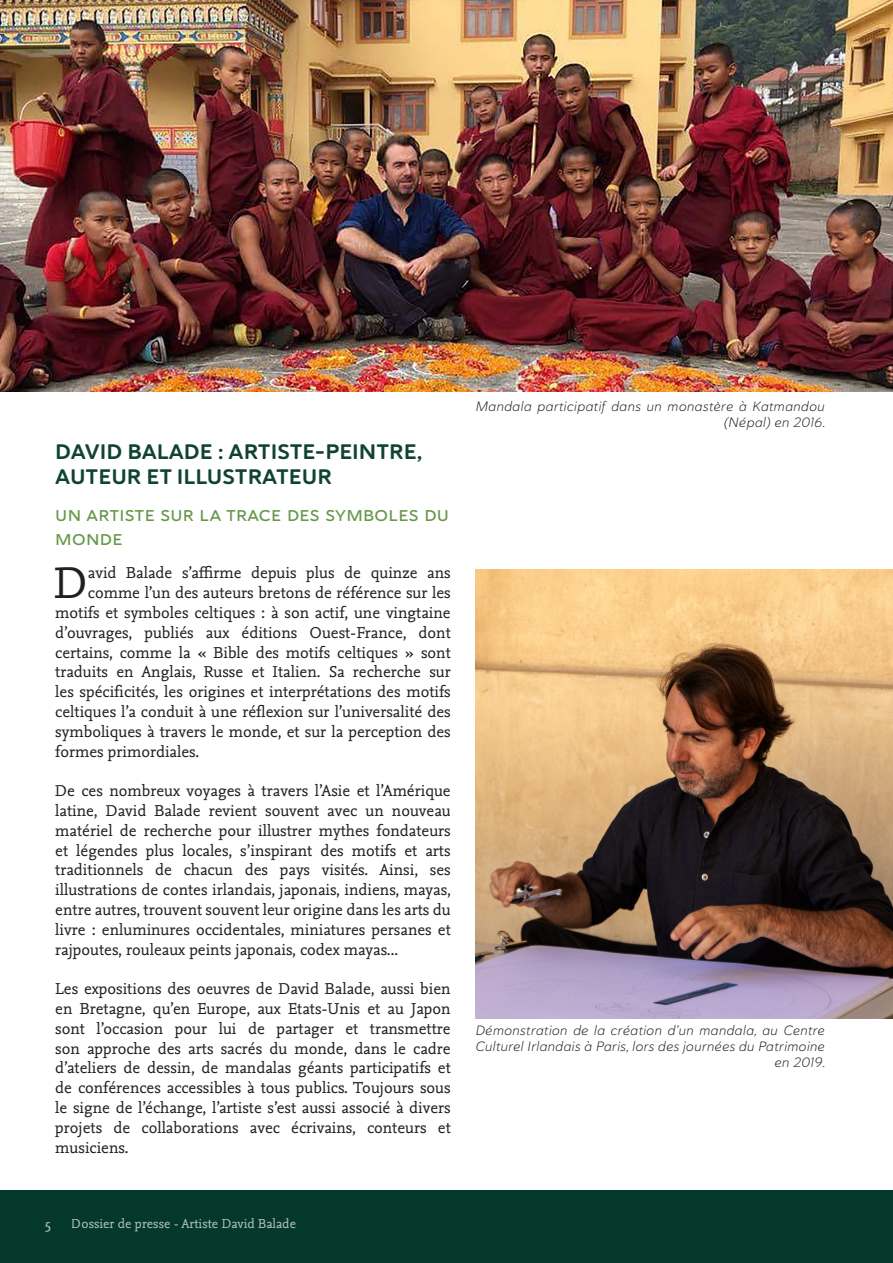
<style>
.page{position:relative;width:893px;height:1263px;background:#fff}
.page>*{position:absolute;margin:0;border:0;box-sizing:border-box;transform-origin:0 0}
.corps{font:46.5px "Nexus Mix Pro";color:#231f20}
.t1{font:700 expanded 21px "Haboro Soft";color:#104336}
.légende{font:500 expanded 19.5px/23.4px "Haboro Soft";color:#68984b}
.corps-2{font:16.5px/19.8px "Nexus Mix Pro";color:#231f20;text-align:justify}
.t2{font:15px "Nexus Mix Pro";color:#fff}
.légende-2{font:italic 300 expanded 13.5px/16.2px "Haboro Soft";color:#231f20;text-align:right}
.t3{font:13.5px "Nexus Mix Pro";color:#fff}
</style>
<div class="page">
<div style="left:0;top:1191px;width:893px;height:72px;background:#04382b"></div>
<img style="left:475px;top:569px;width:418px;height:449px">
<img style="left:0;top:0;width:893px;height:391px">
<p class="t1" style="left:55px;top:438px;width:369px">DAVID BALADE : ARTISTE-PEINTRE,</p>
<p class="t1" style="left:55px;top:463px;width:278px">AUTEUR ET ILLUSTRATEUR</p>
<p class="légende" style="left:55px;top:503px;width:396px">U n artiste sur la trace des symboles du monde</p>
<p class="corps" style="left:54px;top:548px;width:35px">D</p>
<p class="corps-2" style="left:88px;top:562px;width:364px">avid Balade s’affirme depuis plus de quinze ans</p>
<p class="corps-2" style="left:88px;top:582px;width:364px">comme l’un des auteurs bretons de référence sur les</p>
<p class="corps-2" style="left:55px;top:602px;width:397px">motifs et symboles celtiques : à son actif, une vingtaine</p>
<p class="corps-2" style="left:55px;top:622px;width:397px">d’ouvrages, publiés aux éditions Ouest-France, dont</p>
<p class="corps-2" style="left:55px;top:641px;width:397px">certains, comme la « Bible des motifs celtiques » sont</p>
<p class="corps-2" style="left:55px;top:661px;width:397px">traduits en Anglais, Russe et Italien. Sa recherche sur</p>
<p class="corps-2" style="left:55px;top:681px;width:397px">les spécificités, les origines et interprétations des motifs</p>
<p class="corps-2" style="left:55px;top:701px;width:397px">celtiques l’a conduit à une réflexion sur l’universalité des</p>
<p class="corps-2" style="left:55px;top:721px;width:397px">symboliques à travers le monde, et sur la perception des</p>
<p class="corps-2" style="left:55px;top:740px;width:145px">formes primordiales.</p>
<p class="corps-2" style="left:55px;top:780px;width:397px">De ces nombreux voyages à travers l’Asie et l’Amérique latine, David Balade revient souvent avec un nouveau matériel de recherche pour illustrer mythes fondateurs et légendes plus locales, s’inspirant des motifs et arts traditionnels de chacun des pays visités. Ainsi, ses illustrations de contes irlandais, japonais, indiens, mayas, entre autres, trouvent souvent leur origine dans les arts du livre : enluminures occidentales, miniatures persanes et rajpoutes, rouleaux peints japonais, codex mayas...</p>
<p class="corps-2" style="left:55px;top:978px;width:397px">Les expositions des oeuvres de David Balade, aussi bien en Bretagne, qu’en Europe, aux Etats-Unis et au Japon sont l’occasion pour lui de partager et transmettre son approche des arts sacrés du monde, dans le cadre d’ateliers de dessin, de mandalas géants participatifs et de conférences accessibles à tous publics. Toujours sous le signe de l’échange, l’artiste s’est aussi associé à divers projets de collaborations avec écrivains, conteurs et musiciens.</p>
<p class="légende-2" style="left:475px;top:398px;width:352px">Mandala participatif dans un monastère à Katmandou (Népal) en 2016.</p>
<p class="légende-2" style="left:475px;top:1022px;width:352px">Démonstration de la création d’un mandala, au Centre<br>Culturel Irlandais à Paris, lors des journées du Patrimoine en 2019.</p>
<p class="t2" style="left:45px;top:1212px;width:7px">5</p>
<p class="t3" style="left:72px;top:1213px;width:226px">Dossier de presse - Artiste David Balade</p>
</div>
